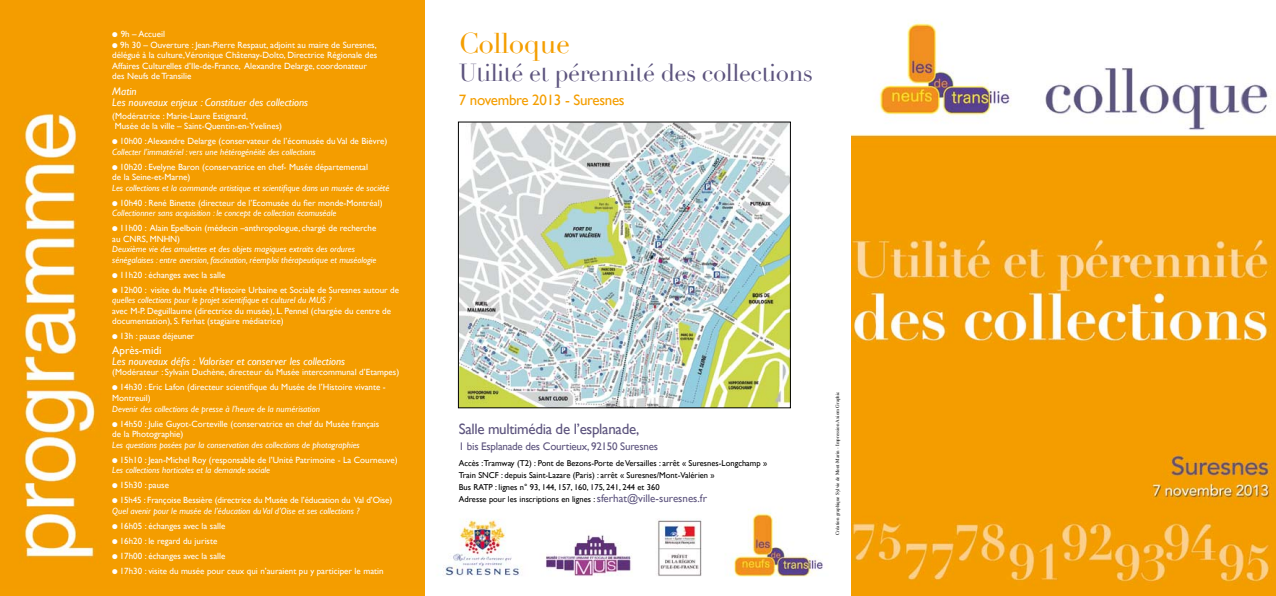
<style>
.page{position:relative;width:1276px;height:596px;background:#fff}
.page>*{position:absolute;margin:0;border:0;box-sizing:border-box;transform-origin:0 0}
.t1{font:28px "Didot";letter-spacing:-.02em;color:#f49e00}
.t2{font:24px "Didot";letter-spacing:-.02em;color:#5d547e}
.t3{font:15px "Gill Sans";letter-spacing:-.02em;color:#5d547e}
.t4{font:15px "Gill Sans";letter-spacing:-.02em;color:#f49e00}
.t5{font:italic 11px/10.5px "Gill Sans";color:#fff}
.t6{font:11px "Gill Sans";letter-spacing:-.02em;color:#5d547e}
.t7{font:11px "Gill Sans";color:#fff}
.t8{font:9px/10.5px "Gill Sans";color:#fff}
.t9{font:italic 9px/10.5px "Gill Sans";color:#fff}
.t10{font:8.5px/12px "Gill Sans";color:#000}
.t11{font:5px "Times";color:#000}
.s1{font-style:italic}
.s2{font-size:11px;color:#5d547e}
</style>
<div class="page">
<img style="left:443px;top:20px;width:833px;height:575px">
<div style="left:0;top:0;width:424px;height:588px;background:#f49d00"></div>
<img style="left:460px;top:124px;width:329px;height:282px">
<div style="left:458px;top:122px;width:333px;height:286px;border:1px solid #000"></div>
<p class="t8" style="left:112px;top:29px;width:54px">● 9h – Accueil</p>
<p class="t8" style="left:112px;top:39px;width:266px">● 9h 30 – Ouverture : Jean-Pierre Respaut, adjoint au maire de Suresnes, délégué à la culture,Véronique Châtenay-Dolto, Directrice Régionale des Affaires Culturelles d’Ile-de-France, Alexandre Delarge, coordonateur des Neufs de Transilie</p>
<p class="t5" style="left:112px;top:86px;width:197px">Matin<br>Les nouveaux enjeux : Constituer des collections</p>
<p class="t8" style="left:112px;top:110px;width:171px">(Modératrice : Marie-Laure Estignard,<br>Musée de la ville – Saint-Quentin-en-Yvelines)</p>
<p class="t8" style="left:112px;top:136px;width:276px">● 10h00 : Alexandre Delarge (conservateur de l’écomusée du Val de Bièvre)<br><span class="s1">Collecter l’immatériel : vers une hétérogénéité des collections</span></p>
<p class="t8" style="left:112px;top:161px;width:257px">● 10h20 : Evelyne Baron (conservatrice en chef- Musée départemental de la Seine-et-Marne)</p>
<p class="t9" style="left:112px;top:182px;width:279px">Les collections et la commande artistique et scientifique dans un musée de société</p>
<p class="t8" style="left:112px;top:197px;width:272px">● 10h40 : René Binette (directeur de l’Ecomusée du fier monde-Montréal)<br><span class="s1">Collectionner sans acquisition : le concept de collection écomuséale</span></p>
<p class="t8" style="left:112px;top:223px;width:266px">● 11h00 : Alain Epelboin (médecin –anthropologue, chargé de recherche au CNRS, MNHN)</p>
<p class="t9" style="left:112px;top:244px;width:266px">Deuxième vie des amulettes et des objets magiques extraits des ordures sénégalaises : entre aversion, fascination, réemploi thérapeutique et muséologie</p>
<p class="t8" style="left:112px;top:269px;width:115px">● 11h20 : échanges avec la salle</p>
<p class="t8" style="left:112px;top:284px;width:288px">● 12h00 : visite du Musée d’Histoire Urbaine et Sociale de Suresnes autour de <span class="s1">quelles collections pour le projet scientifique et culturel du MUS ?</span></p>
<p class="t8" style="left:112px;top:305px;width:280px">avec M-P. Deguillaume (directrice du musée), L. Pennel (chargée du centre de documentation), S. Ferhat (stagiaire médiatrice)</p>
<p class="t8" style="left:112px;top:331px;width:84px">● 13h : pause déjeuner</p>
<p class="t7" style="left:112px;top:344px;width:51px">Après-midi</p>
<p class="t5" style="left:112px;top:356px;width:234px">Les nouveaux défis : Valoriser et conserver les collections</p>
<p class="t8" style="left:112px;top:367px;width:288px">(Modérateur : Sylvain Duchène, directeur du Musée intercommunal d’Etampes)</p>
<p class="t8" style="left:112px;top:382px;width:275px">● 14h30 : Eric Lafon (directeur scientifique du Musée de l’Histoire vivante -<br>Montreuil)</p>
<p class="t9" style="left:112px;top:403px;width:209px">Devenir des collections de presse à l’heure de la numérisation</p>
<p class="t8" style="left:112px;top:418px;width:269px">● 14h50 : Julie Guyot-Corteville (conservatrice en chef du Musée français de la Photographie)</p>
<p class="t9" style="left:112px;top:439px;width:249px">Les questions posées par la conservation des collections de photographies</p>
<p class="t8" style="left:112px;top:454px;width:287px">● 15h10 : Jean-Michel Roy (responsable de l’Unité Patrimoine - La Courneuve)<br><span class="s1">Les collections horticoles et la demande sociale</span></p>
<p class="t8" style="left:112px;top:479px;width:58px">● 15h30 : pause</p>
<p class="t8" style="left:112px;top:494px;width:281px">● 15h45 : Françoise Bessière (directrice du Musée de l’éducation du Val d’Oise)<br><span class="s1">Quel avenir pour le musée de l’éducation du Val d’Oise et ses collections ?</span></p>
<p class="t8" style="left:112px;top:520px;width:115px">● 16h05 : échanges avec la salle</p>
<p class="t8" style="left:112px;top:535px;width:107px">● 16h20 : le regard du juriste</p>
<p class="t8" style="left:112px;top:550px;width:115px">● 17h00 : échanges avec la salle</p>
<p class="t8" style="left:112px;top:565px;width:273px">● 17h30 : visite du musée pour ceux qui n’auraient pu y participer le matin</p>
<h1 class="t1" style="left:459px;top:27px;width:113px">Colloque</h1>
<h2 class="t2" style="left:459px;top:59px;width:356px">Utilité et pérennité des collections</h2>
<h3 class="t4" style="left:459px;top:91px;width:167px">7 novembre 2013 - Suresnes</h3>
<h3 class="t3" style="left:459px;top:419px;width:182px">Salle multimédia de l’esplanade,</h3>
<p class="t6" style="left:459px;top:439px;width:201px">1 bis Esplanade des Courtieux, 92150 Suresnes</p>
<p class="t10" style="left:459px;top:456px;width:310px">Accès :Tramway (T2) : Pont de Bezons-Porte de Versailles : arrêt « Suresnes-Longchamp » Train SNCF : depuis Saint-Lazare (Paris) : arrêt « Suresnes/Mont-Valérien »<br>Bus RATP : lignes n° 93, 144, 157, 160, 175, 241, 244 et 360<br>Adresse pour les inscriptions en lignes : <span class="s2">sferhat@ville-suresnes.fr</span></p>
<p class="t11" style="left:832px;top:534px;width:145px;rotate:-90deg">Création graphique Sylvie de Mont-Marin - Impression Axiom Graphic</p>
</div>
